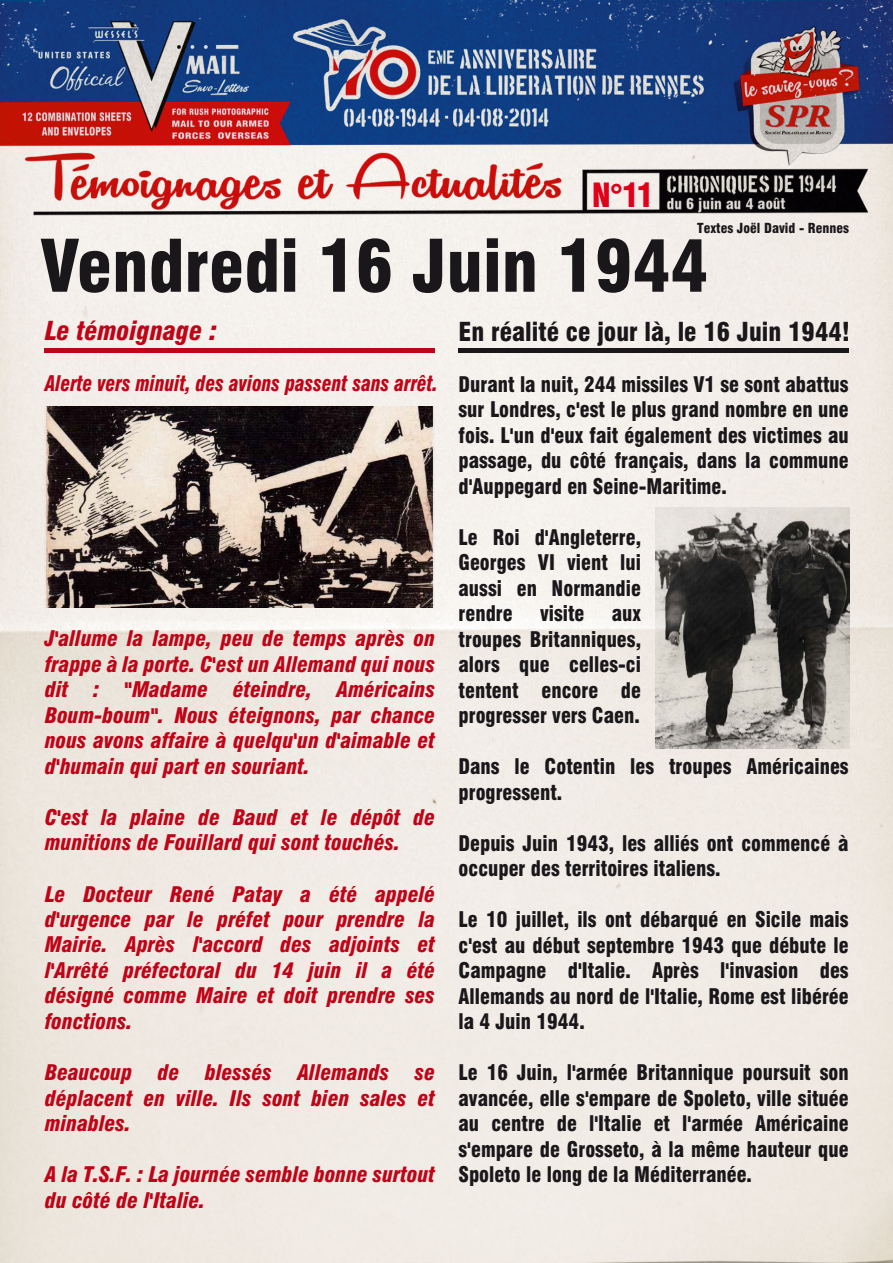
<style>
.page{position:relative;width:893px;height:1263px;background:#fff}
.page>*{position:absolute;margin:0;border:0;box-sizing:border-box;transform-origin:0 0}
.t1{font:900 condensed 70.5px "Swiss 721 BT";color:#1a171b}
.t2{font:900 condensed 32.55px "Swiss 721 BT";color:#e1001a}
.t3{font:900 condensed 25.5px "Swiss 721 BT";color:#1a171b}
.t4{font:italic 900 condensed 25.5px "Swiss 721 BT";color:#c00418}
.t5{font:900 condensed 21px/25.5px "Swiss 721 BT";color:#1a171b;text-align:justify;scale:.95 1}
.t6{font:italic 900 condensed 21px/25.5px "Swiss 721 BT";color:#c00418;text-align:justify}
.t7{font:italic 900 condensed 21px "Swiss 721 BT";color:#c00418;scale:.9 1}
.t8{font:900 condensed 13.5px "Swiss 721 BT";color:#1a171b}
</style>
<div class="page">
<img style="left:0;top:0;width:893px;height:1263px">
<img style="left:44px;top:406px;width:391px;height:201px">
<img style="left:655px;top:507px;width:194px;height:242px">
<div style="left:45px;top:348px;width:390px;height:5px;background:#c00418"></div>
<div style="left:458px;top:348px;width:390px;height:5px;background:#1a171b"></div>
<h2 class="t2" style="left:592px;top:175px;width:64px">N°11</h2>
<p class="t8" style="left:697px;top:220px;width:154px">Textes Joël David - Rennes</p>
<h1 class="t1" style="left:40px;top:224px;width:670px">Vendredi 16 Juin 1944</h1>
<p class="t4" style="left:45px;top:316px;width:174px">Le témoignage :</p>
<p class="t7" style="left:45px;top:371px;width:438px">Alerte vers minuit, des avions passent sans arrêt.</p>
<p class="t6" style="left:45px;top:626px;width:392px">J'allume la lampe, peu de temps après on frappe à la porte. C'est un Allemand qui nous dit : "Madame éteindre, Américains Boum-boum". Nous éteignons, par chance nous avons affaire à quelqu'un d'aimable et d'humain qui part en souriant.</p>
<p class="t6" style="left:45px;top:805px;width:392px">C'est la plaine de Baud et le dépôt de munitions de Fouillard qui sont touchés.</p>
<p class="t6" style="left:45px;top:881px;width:392px">Le Docteur René Patay a été appelé d'urgence par le préfet pour prendre la Mairie. Après l'accord des adjoints et l'Arrêté préfectoral du 14 juin il a été désigné comme Maire et doit prendre ses fonctions.</p>
<p class="t6" style="left:45px;top:1059px;width:392px">Beaucoup de blessés Allemands se déplacent en ville. Ils sont bien sales et minables.</p>
<p class="t6" style="left:45px;top:1161px;width:392px">A la T.S.F. : La journée semble bonne surtout du côté de l'Italie.</p>
<p class="t3" style="left:459px;top:316px;width:393px">En réalité ce jour là, le 16 Juin 1944!</p>
<p class="t5" style="left:459px;top:371px;width:412px">Durant la nuit, 244 missiles V1 se sont abattus sur Londres, c'est le plus grand nombre en une fois. L'un d'eux fait également des victimes au passage, du côté français, dans la commune d'Auppegard en Seine-Maritime.</p>
<p class="t5" style="left:459px;top:524px;width:194px">Le Roi d'Angleterre, Georges VI vient lui aussi en Normandie rendre</p>
<p class="t5" style="left:540px;top:601px;width:48px">visite</p>
<p class="t5" style="left:459px;top:601px;width:194px;text-indent:153px">aux troupes Britanniques, alors que celles-ci tentent encore de progresser vers Caen.</p>
<p class="t5" style="left:459px;top:754px;width:412px">Dans le Cotentin les troupes Américaines progressent.</p>
<p class="t5" style="left:459px;top:830px;width:412px">Depuis Juin 1943, les alliés ont commencé à occuper des territoires italiens.</p>
<p class="t5" style="left:459px;top:907px;width:412px">Le 10 juillet, ils ont débarqué en Sicile mais c'est au début septembre 1943 que débute le Campagne d'Italie. Après l'invasion des Allemands au nord de l'Italie, Rome est libérée la 4 Juin 1944.</p>
<p class="t5" style="left:459px;top:1060px;width:412px">Le 16 Juin, l'armée Britannique poursuit son avancée, elle s'empare de Spoleto, ville située au centre de l'Italie et l'armée Américaine s'empare de Grosseto, à la même hauteur que Spoleto le long de la Méditerranée.</p>
</div>
